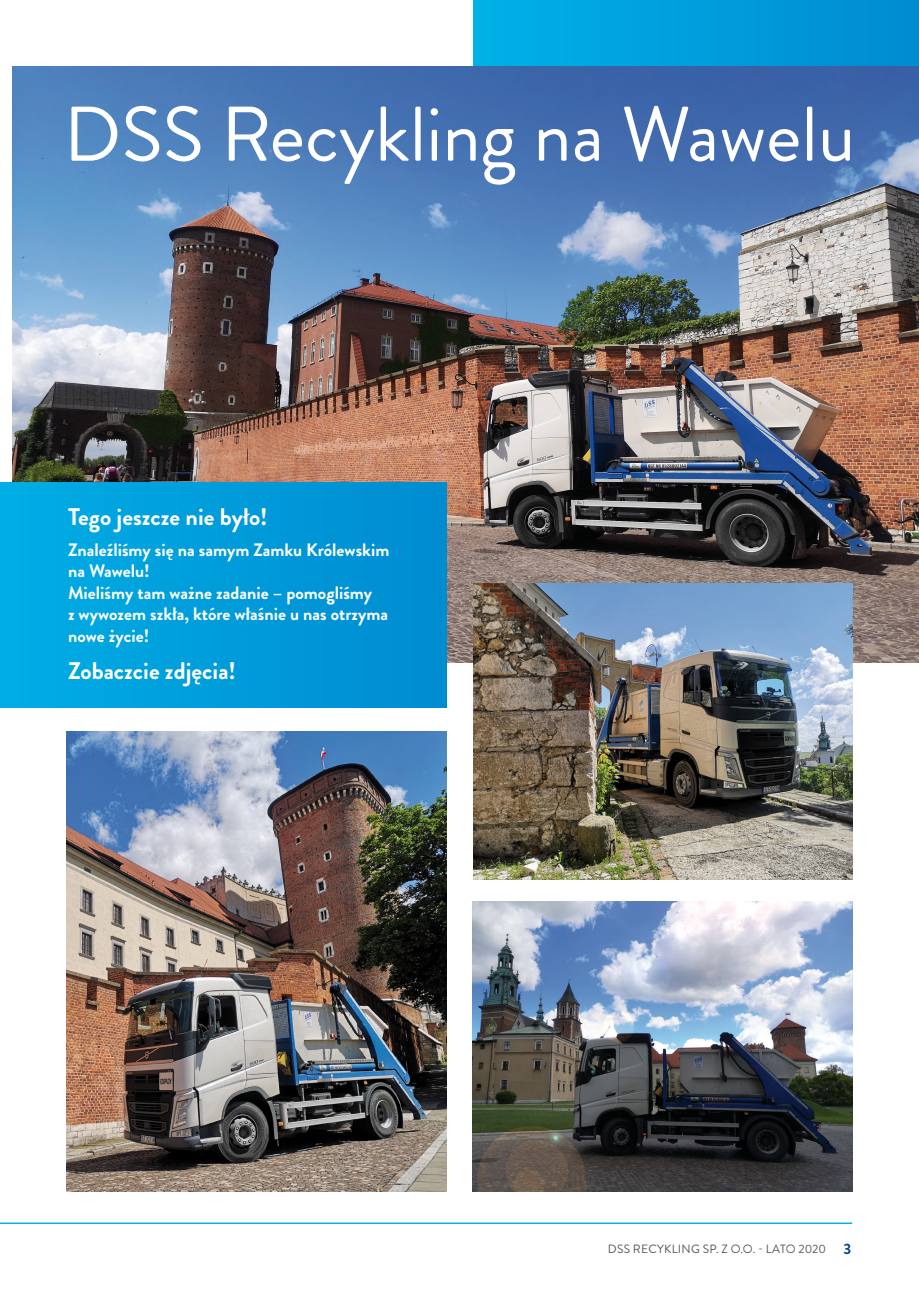
<style>
.page{position:relative;width:919px;height:1289px;background:#fff}
.page>*{position:absolute;margin:0;border:0;box-sizing:border-box;transform-origin:0 0}
.t1{font:77.25px "Brandon Grotesque";color:#fff}
.t2{font:700 24px "Brandon Grotesque";color:#fff}
.t3{font:700 18px/21.6px "Brandon Grotesque";color:#fff}
.t4{font:12px "Brandon Grotesque";letter-spacing:.02em;color:#58585a}
.s1{font-weight:700;font-size:15px;color:#004494}
</style>
<div class="page">
<svg style="left:473px;top:0;width:445px;height:67px;background:#009dda"></svg>
<img style="left:472px;top:901px;width:380px;height:290px">
<img style="left:67px;top:731px;width:379px;height:460px">
<img style="left:13px;top:67px;width:905px;height:596px">
<img style="left:473px;top:584px;width:379px;height:295px">
<div style="left:0;top:482px;width:446px;height:225px;background:linear-gradient(to right,#00ade5,#008bd0)"></div>
<hr style="left:0;top:1222px;width:852px;height:1px;background:#00b1e6">
<h1 class="t1" style="left:64px;top:81px;width:793px">DSS Recykling na Wawelu</h1>
<h2 class="t2" style="left:68px;top:500px;width:201px">Tego jeszcze nie było!</h2>
<p class="t3" style="left:68px;top:538px;width:323px">Znaleźliśmy się na samym Zamku Królewskim na Wawelu!<br>Mieliśmy tam ważne zadanie – pomogliśmy<br>z wywozem szkła, które właśnie u nas otrzyma nowe życie!</p>
<h2 class="t2" style="left:68px;top:654px;width:169px">Zobaczcie zdjęcia!</h2>
<p class="t4" style="left:607px;top:1240px;width:245px">DSS RECYKLING SP. Z O.O. - LATO 2020 <span class="s1">3</span></p>
</div>
